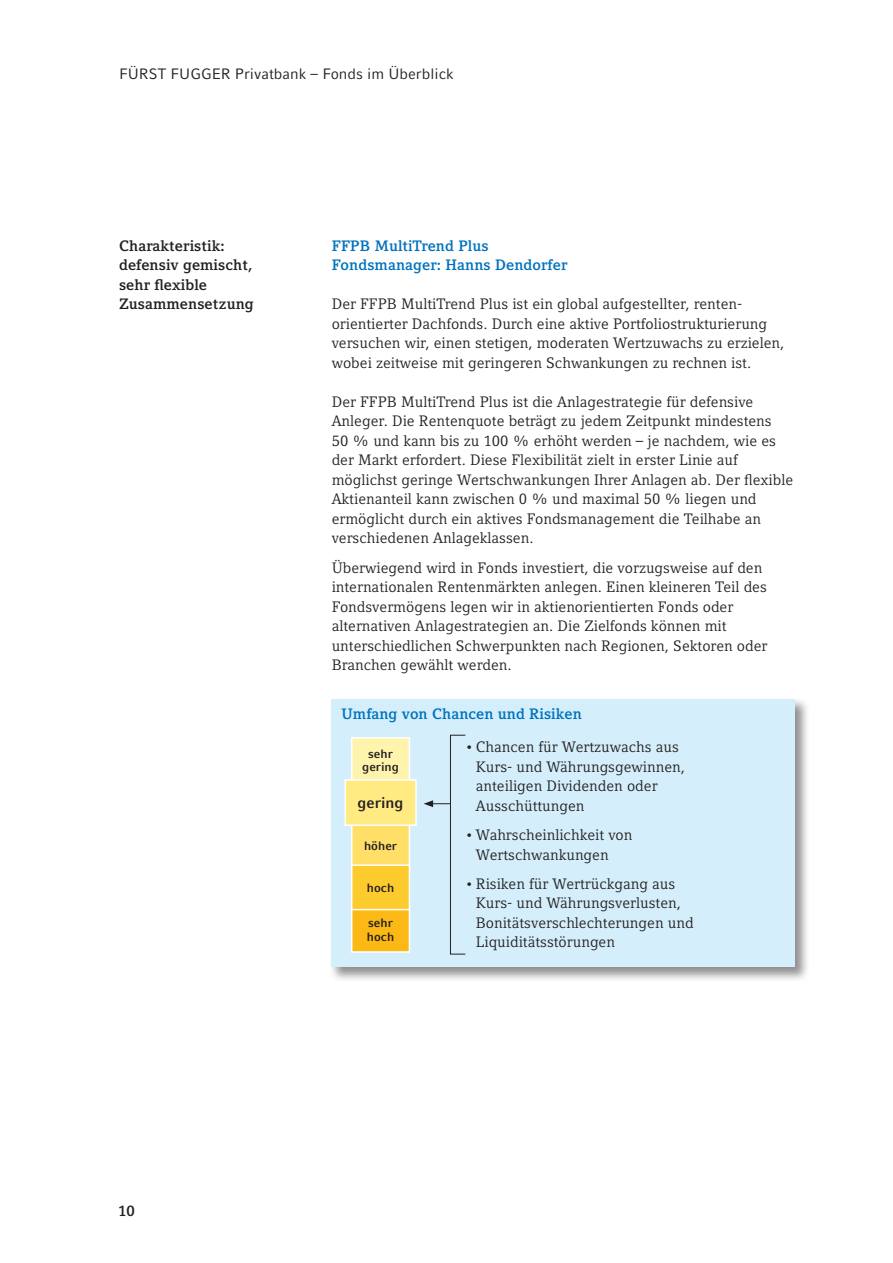
<style>
.page{position:relative;width:893px;height:1263px;background:#fff}
.page>*{position:absolute;margin:0;border:0;box-sizing:border-box;transform-origin:0 0}
.Fließtext_weit{font:15px/19.5px "Compatil Letter LT Pro";color:#231f20}
.Fließtext__Basis{font:15px/19.5px "Compatil Letter LT Pro";color:#231f20}
.Zwischenüberschrift{font:700 15px/19.5px "Compatil Letter LT Pro";letter-spacing:.005em;color:#0072bc}
.Marginalie{font:700 15px/19.5px "Compatil Letter LT Pro";letter-spacing:.005em;color:#231f20}
.Produkt{font:15px "Compatil Fact LT Pro";color:#231f20}
.Zusatz_mittig_groß{font:700 15px "Compatil Fact LT Pro";color:#231f20}
.Zusatz_mittig{font:700 12px/13.5px "Compatil Fact LT Pro";color:#231f20;text-align:center}
</style>
<div class="page">
<div style="left:329px;top:697px;width:480px;height:285px;background:#231f20;opacity:.5"></div>
<div style="left:332px;top:699px;width:463px;height:268px;background:#d4effb"></div>
<svg style="left:344px;top:737px;width:73px;height:216px;background:#f7e083"></svg>
<svg style="left:424px;top:800px;width:26px;height:7px"></svg>
<div style="left:450px;top:735px;width:16px;height:219px;border:1px solid #231f20"></div>
<p class="Produkt" style="left:119px;top:65px;width:336px">FÜRST FUGGER Privatbank – Fonds im Überblick</p>
<p class="Marginalie" style="left:119px;top:236px;width:136px">Charakteristik: defensiv gemischt, sehr flexible<br>Zusammensetzung</p>
<p class="Zwischenüberschrift" style="left:332px;top:236px;width:237px">FFPB MultiTrend Plus<br>Fondsmanager: Hanns Dendorfer</p>
<p class="Fließtext_weit" style="left:332px;top:295px;width:454px">Der FFPB MultiTrend Plus ist ein global aufgestellter, renten&shy;orientierter Dachfonds. Durch eine aktive Portfoliostrukturierung versuchen wir, einen stetigen, moderaten Wertzuwachs zu erzielen, wobei zeitweise mit geringeren Schwankungen zu rechnen ist.</p>
<p class="Fließtext_weit" style="left:332px;top:392px;width:463px">Der FFPB MultiTrend Plus ist die Anlagestrategie für defensive Anleger. Die Rentenquote beträgt zu jedem Zeitpunkt mindestens<br>50 % und kann bis zu 100 % erhöht werden – je nachdem, wie es der Markt erfordert. Diese Flexibilität zielt in erster Linie auf möglichst geringe Wertschwankungen Ihrer Anlagen ab. Der flexible Aktienanteil kann zwischen 0 % und maximal 50 % liegen und ermöglicht durch ein aktives Fondsmanagement die Teilhabe an verschiedenen Anlageklassen.</p>
<p class="Fließtext__Basis" style="left:332px;top:558px;width:437px">Überwiegend wird in Fonds investiert, die vorzugsweise auf den internationalen Rentenmärkten anlegen. Einen kleineren Teil des Fondsvermögens legen wir in aktienorientierten Fonds oder alternativen Anlagestrategien an. Die Zielfonds können mit unterschiedlichen Schwerpunkten nach Regionen, Sektoren oder Branchen gewählt werden.</p>
<p class="Zwischenüberschrift" style="left:341px;top:704px;width:242px">Umfang von Chancen und Risiken</p>
<p class="Zusatz_mittig" style="left:362px;top:747px;width:38px">sehr gering</p>
<p class="Fließtext_weit" style="left:476px;top:737px;width:211px;text-indent:-11px">•Chancen für Wertzuwachs aus<br>Kurs- und Währungsgewinnen, anteiligen Dividenden oder<br>Ausschüttungen</p>
<p class="Fließtext_weit" style="left:476px;top:825px;width:158px;text-indent:-11px">•Wahrscheinlichkeit von<br>Wertschwankungen</p>
<p class="Fließtext_weit" style="left:476px;top:874px;width:219px;text-indent:-11px">•Risiken für Wertrückgang aus<br>Kurs- und Währungsverlusten,<br>Bonitätsverschlechterungen und<br>Liquiditätsstörungen</p>
<p class="Zusatz_mittig_groß" style="left:358px;top:794px;width:47px">gering</p>
<p class="Zusatz_mittig" style="left:364px;top:839px;width:34px">höher</p>
<p class="Zusatz_mittig" style="left:367px;top:881px;width:29px">hoch</p>
<p class="Zusatz_mittig" style="left:367px;top:916px;width:29px;text-align:left">sehr hoch</p>
<p class="Marginalie" style="left:118px;top:1201px;width:18px">10</p>
</div>
